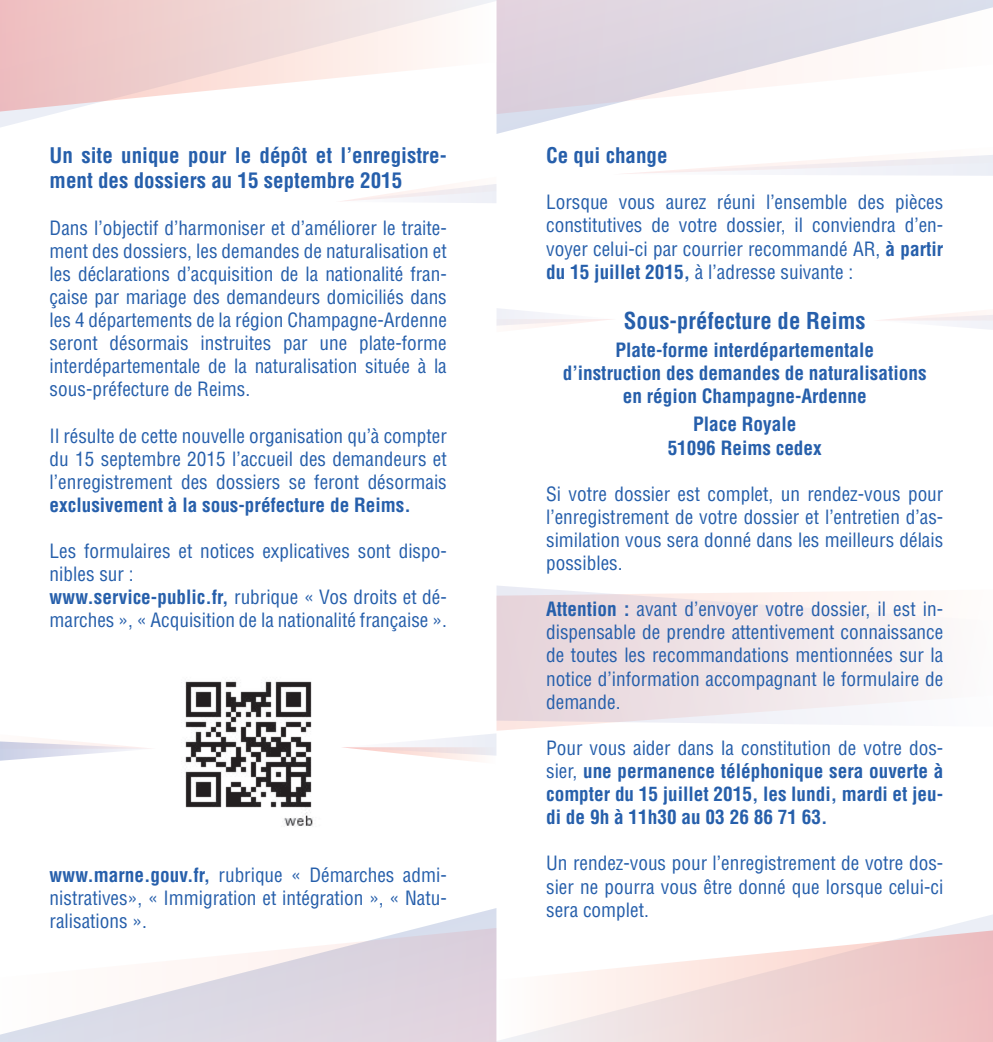
<style>
.page{position:relative;width:993px;height:1042px;background:#fff}
.page>*{position:absolute;margin:0;border:0;box-sizing:border-box;transform-origin:0 0}
.t1{font:700 condensed 22.75px "Helvetica";color:#265fab}
.t2{font:700 condensed 21px/25.2px "Helvetica";color:#265fab}
.t3{font:condensed 19.25px/23.1px "Helvetica";color:#265fab;text-align:justify}
.t4{font:700 condensed 19.25px/23.1px "Helvetica";color:#265fab;text-align:center}
.s1{font-weight:700}
.s2{font-weight:400}
</style>
<div class="page">
<svg style="left:419px;top:908px;width:77px;height:20px"></svg>
<svg style="left:496px;top:908px;width:496px;height:20px"></svg>
<svg style="left:0;top:114px;width:51px;height:13px"></svg>
<svg style="left:496px;top:114px;width:78px;height:20px"></svg>
<svg style="left:0;top:928px;width:496px;height:114px"></svg>
<svg style="left:496px;top:928px;width:496px;height:114px"></svg>
<svg style="left:0;top:0;width:496px;height:114px"></svg>
<svg style="left:496px;top:586px;width:433px;height:141px"></svg>
<svg style="left:496px;top:0;width:496px;height:114px"></svg>
<svg style="left:497px;top:308px;width:114px;height:20px"></svg>
<svg style="left:342px;top:733px;width:154px;height:29px"></svg>
<svg style="left:880px;top:311px;width:112px;height:19px"></svg>
<svg style="left:344px;top:184px;width:152px;height:19px"></svg>
<svg style="left:625px;top:155px;width:367px;height:21px"></svg>
<svg style="left:0;top:740px;width:150px;height:21px"></svg>
<img style="left:185px;top:681px;width:128px;height:145px">
<p class="t2" style="left:50px;top:143px;width:398px">Un site unique pour le dépôt et l’enregistre&shy;ment des dossiers au 15 septembre 2015</p>
<p class="t3" style="left:50px;top:216px;width:398px">Dans l’objectif d’harmoniser et d’améliorer le traite&shy;ment des dossiers, les demandes de naturalisation et les déclarations d’acquisition de la nationalité fran&shy;çaise par mariage des demandeurs domiciliés dans les 4 départements de la région Champagne-Ardenne seront désormais instruites par une plate-forme interdépartementale de la naturalisation située à la sous-préfecture de Reims.</p>
<p class="t3" style="left:50px;top:424px;width:398px">Il résulte de cette nouvelle organisation qu’à compter du 15 septembre 2015 l’accueil des demandeurs et l’enregistrement des dossiers se feront désormais <span class="s1">exclusivement à la sous-préfecture de Reims.</span></p>
<p class="t3" style="left:50px;top:539px;width:398px">Les formulaires et notices explicatives sont dispo&shy;nibles sur :</p>
<p class="t3" style="left:50px;top:585px;width:398px"><span class="s1">www.service-public.fr,</span> rubrique « Vos droits et dé&shy;marches », « Acquisition de la nationalité française ».</p>
<p class="t3" style="left:50px;top:863px;width:398px"><span class="s1">www.marne.gouv.fr,</span> rubrique « Démarches admi&shy;nistratives», « Immigration et intégration », « Natu&shy;ralisations ».</p>
<p class="t2" style="left:546px;top:143px;width:123px">Ce qui change</p>
<p class="t3" style="left:546px;top:191px;width:398px">Lorsque vous aurez réuni l’ensemble des pièces constitutives de votre dossier, il conviendra d’en&shy;voyer celui-ci par courrier recommandé AR, <span class="s1">à partir du 15 juillet 2015,</span> à l’adresse suivante :</p>
<p class="t1" style="left:623px;top:306px;width:243px">Sous-préfecture de Reims</p>
<p class="t4" style="left:562px;top:338px;width:365px">Plate-forme interdépartementale<br>d’instruction des demandes de naturalisations en région Champagne-Ardenne</p>
<p class="t4" style="left:667px;top:413px;width:155px">Place Royale<br>51096 Reims cedex</p>
<p class="t3" style="left:546px;top:482px;width:398px">Si votre dossier est complet, un rendez-vous pour l’enregistrement de votre dossier et l’entretien d’as&shy;similation vous sera donné dans les meilleurs délais possibles.</p>
<p class="t3" style="left:546px;top:597px;width:398px"><span class="s1">Attention :</span> avant d’envoyer votre dossier, il est in&shy;dispensable de prendre attentivement connaissance de toutes les recommandations mentionnées sur la notice d’information accompagnant le formulaire de demande.</p>
<p class="t4" style="left:546px;top:736px;width:398px;text-align:justify"><span class="s2">Pour vous aider dans la constitution de votre dos&shy;sier,</span> une permanence téléphonique sera ouverte à compter du 15 juillet 2015, les lundi, mardi et jeu&shy;di de 9h à 11h30 au 03 26 86 71 63.</p>
<p class="t3" style="left:546px;top:852px;width:398px">Un rendez-vous pour l’enregistrement de votre dos&shy;sier ne pourra vous être donné que lorsque celui-ci sera complet.</p>
</div>
